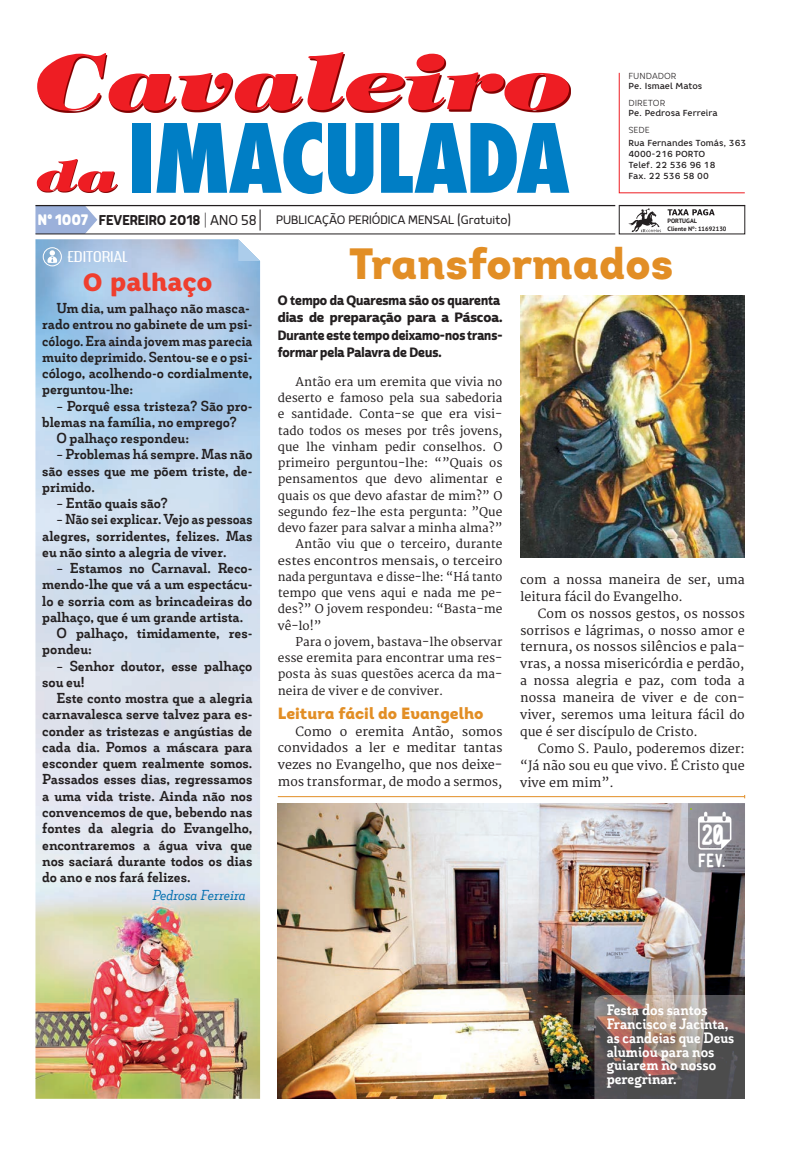
<style>
.page{position:relative;width:798px;height:1152px;background:#fff}
.page>*{position:absolute;margin:0;border:0;box-sizing:border-box;transform-origin:0 0}
.t1{font:800 condensed 92.5px "Futura";letter-spacing:-.02em;color:#007ec5;scale:.96 1}
.t2{font:italic 800 76.25px "Tiffany";color:#ee1d23;scale:1.25 1}
.t3{font:43.75px "Intro Black Alt";color:#e28e25}
.t4{font:italic 800 42.5px "Tiffany";color:#ee1d23;scale:1.31 1}
.t5{font:700 25.12px "Mensch";color:#fff}
.t6{font:900 25px "Core Rhino 85";color:#ef3e2e}
.t7{font:700 17.5px "Mensch";color:#fff}
.t8{font:16.25px "Intro Black Alt";color:#e28e25}
.t9{font:15px/13.8px "Grn D Con Bol";color:#fff}
.t10{font:300 15px "Mairy";color:#231f20}
.t11{font:900 13.75px/16.2px "Decour Soft";color:#231f20}
.t12{font:900 13.75px/16.2px "Decour Soft";color:#231f20;text-align:justify;scale:.96 1}
.t13{font:italic 13.75px "Decour Soft";color:#006eaf}
.t14{font:300 13.75px "Triump";color:#fff}
.t15{font:13.12px/17.5px "Cabrito Sans Con Ex B";color:#231f20}
.t16{font:12.5px/16.9px "Merriweather";color:#231f20;text-align:justify}
.t17{font:11.88px "Merriweather";color:#231f20}
.t18{font:11.88px "Merriweather";color:#231f20;scale:.96 1}
.t19{font:11.88px "Merriweather";color:#231f20;scale:1.08 1}
.t20{font:500 8.75px/11.2px "Core Rhino 55";color:#231f20}
.t21{font:300 8.75px "Core Rhino 35";color:#231f20}
.t22{font:700 6.25px/7.5px "PT Sans";color:#231f20}
.s1{font-weight:900;font-size:18.75px;color:#fff}
.s2{font-weight:700;font-size:17.5px}
.s3{font-weight:100;font-size:17.5px}
.s4{font-size:17.5px}
</style>
<div class="page">
<img style="left:278px;top:803px;width:466px;height:295px">
<svg style="left:594px;top:995px;width:166px;height:120px"></svg>
<img style="left:35px;top:239px;width:225px;height:859px">
<svg style="left:35px;top:206px;width:62px;height:27px;background:#a3b6dc"></svg>
<hr style="left:35px;top:205px;width:580px;height:1px;background:#231f20">
<hr style="left:35px;top:233px;width:580px;height:1px;background:#231f20">
<hr style="left:278px;top:796px;width:466px;height:1px;background:#e28e25">
<svg style="left:37px;top:160px;width:81px;height:33px"></svg>
<svg style="left:628px;top:208px;width:32px;height:24px"></svg>
<svg style="left:667px;top:209px;width:47px;height:6px"></svg>
<svg style="left:260px;top:209px;width:1px;height:21px"></svg>
<svg style="left:47px;top:250px;width:10px;height:13px"></svg>
<div style="left:43px;top:247px;width:19px;height:19px;border:1px solid #fff;border-radius:50%"></div>
<svg style="left:238px;top:239px;width:22px;height:22px"></svg>
<div style="left:618px;top:205px;width:126px;height:29px;border:1px solid #231f20"></div>
<svg style="left:618px;top:72px;width:127px;height:121px"></svg>
<svg style="left:38px;top:54px;width:532px;height:58px"></svg>
<svg style="left:687px;top:795px;width:58px;height:77px;background:#a19ea4"></svg>
<img style="left:520px;top:295px;width:224px;height:262px">
<h2 class="t2" style="left:32px;top:32px;width:432px">Cavaleiro</h2>
<h3 class="t4" style="left:35px;top:148px;width:64px">da</h3>
<h1 class="t1" style="left:128px;top:95px;width:462px">IMACULADA</h1>
<p class="t10" style="left:38px;top:211px;width:474px"><span class="s1">Nº1007</span> <span class="s2">FEVEREIRO 2018</span> <span class="s3">|</span> <span class="s4">ANO 58</span> publicação periódica mensal (Gratuito)</p>
<p class="t21" style="left:628px;top:71px;width:50px">FUNDADOR</p>
<p class="t20" style="left:628px;top:80px;width:75px">Pe. Ismael Matos</p>
<p class="t21" style="left:628px;top:98px;width:38px">DIRETOR</p>
<p class="t20" style="left:628px;top:108px;width:91px">Pe. Pedrosa Ferreira</p>
<p class="t21" style="left:628px;top:125px;width:23px">SEDE</p>
<p class="t20" style="left:628px;top:137px;width:119px">Rua Fernandes Tomás, 363<br>4000-216 PORTO<br>Telef. 22 536 96 18<br>Fax. 22 536 58 00</p>
<p class="t22" style="left:667px;top:217px;width:60px">PORTUGAL<br>Cliente Nº: 11692130</p>
<p class="t14" style="left:67px;top:247px;width:62px">EDITORIAL</p>
<h3 class="t6" style="left:83px;top:266px;width:131px">O palhaço</h3>
<p class="t11" style="left:42px;top:300px;width:212px;text-indent:14px">Um dia, um palhaço não masca&shy;rado entrou no gabinete de um psi&shy;cólogo. Era ainda jovem mas parecia muito deprimido. Sentou-se e o psi&shy;cólogo, acolhendo-o cordialmente, perguntou-lhe:</p>
<p class="t11" style="left:56px;top:397px;width:197px">– Porquê essa tristeza? São pro-</p>
<p class="t11" style="left:42px;top:413px;width:196px">blemas na família, no emprego?</p>
<p class="t11" style="left:56px;top:430px;width:134px">O palhaço respondeu:</p>
<p class="t11" style="left:42px;top:446px;width:212px;text-align:justify;text-indent:14px">– Problemas há sempre. Mas não são esses que me põem triste, de&shy;primido.</p>
<p class="t11" style="left:56px;top:495px;width:113px">– Então quais são?</p>
<p class="t12" style="left:42px;top:511px;width:220px;text-indent:14px">– Não sei explicar. Vejo as pessoas alegres, sorridentes, felizes. Mas eu não sinto a alegria de viver.</p>
<p class="t11" style="left:56px;top:560px;width:197px">– Estamos no Carnaval. Reco-</p>
<p class="t11" style="left:42px;top:576px;width:212px">mendo-lhe que vá a um espectácu-</p>
<p class="t11" style="left:42px;top:592px;width:212px">lo e sorria com as brincadeiras do</p>
<p class="t11" style="left:42px;top:608px;width:202px">palhaço, que é um grande artista.</p>
<p class="t11" style="left:56px;top:625px;width:197px">O palhaço, timidamente, res-</p>
<p class="t11" style="left:42px;top:641px;width:51px">pondeu:</p>
<p class="t11" style="left:42px;top:657px;width:212px;text-indent:14px">– Senhor doutor, esse palhaço sou eu!</p>
<p class="t11" style="left:42px;top:690px;width:212px;text-align:justify;text-indent:14px">Este conto mostra que a alegria carnavalesca serve talvez para es&shy;conder as tristezas e angústias de cada dia. Pomos a máscara para esconder quem realmente somos.<br>Passados esses dias, regressamos a uma vida triste. Ainda não nos convencemos de que, bebendo nas fontes da alegria do Evangelho, encontraremos a água viva que nos saciará durante todos os dias do ano e nos fará felizes.</p>
<p class="t13" style="left:152px;top:886px;width:95px">Pedrosa Ferreira</p>
<h3 class="t3" style="left:349px;top:235px;width:325px">Transformados</h3>
<p class="t15" style="left:278px;top:291px;width:226px">O tempo da Quaresma são os quarenta dias de preparação para a Páscoa.<br>Durante este tempo deixamo-nos trans&shy;formar pela Palavra de Deus.</p>
<p class="t17" style="left:295px;top:375px;width:208px">Antão era um eremita que vivia no</p>
<p class="t17" style="left:278px;top:391px;width:226px">deserto e famoso pela sua sabedoria</p>
<p class="t17" style="left:278px;top:407px;width:226px">e santidade. Conta-se que era visi-</p>
<p class="t17" style="left:278px;top:423px;width:226px">tado todos os meses por três jovens,</p>
<p class="t17" style="left:278px;top:440px;width:226px">que lhe vinham pedir conselhos. O</p>
<p class="t17" style="left:278px;top:456px;width:226px">primeiro perguntou-lhe: “”Quais os</p>
<p class="t17" style="left:278px;top:472px;width:226px">pensamentos que devo alimentar e</p>
<p class="t17" style="left:278px;top:488px;width:226px">quais os que devo afastar de mim?” O</p>
<p class="t17" style="left:278px;top:505px;width:226px">segundo fez-lhe esta pergunta: ”Que</p>
<p class="t17" style="left:278px;top:521px;width:226px">devo fazer para salvar a minha alma?”</p>
<p class="t17" style="left:295px;top:537px;width:208px">Antão viu que o terceiro, durante</p>
<p class="t19" style="left:278px;top:553px;width:209px">estes encontros mensais, o terceiro</p>
<p class="t18" style="left:278px;top:570px;width:235px">nada perguntava e disse-lhe: “Há tanto</p>
<p class="t17" style="left:278px;top:586px;width:226px">tempo que vens aqui e nada me pe-</p>
<p class="t17" style="left:278px;top:602px;width:226px">des?” O jovem respondeu: “Basta-me</p>
<p class="t17" style="left:278px;top:618px;width:45px">vê-lo!”</p>
<p class="t17" style="left:295px;top:635px;width:208px">Para o jovem, bastava-lhe observar</p>
<p class="t17" style="left:278px;top:651px;width:226px">esse eremita para encontrar uma res-</p>
<p class="t17" style="left:278px;top:667px;width:226px">posta às suas questões acerca da ma-</p>
<p class="t17" style="left:278px;top:684px;width:167px">neira de viver e de conviver.</p>
<p class="t8" style="left:278px;top:702px;width:207px">Leitura fácil do Evangelho</p>
<p class="t16" style="left:278px;top:723px;width:226px;text-indent:18px">Como o eremita Antão, somos convidados a ler e meditar tantas vezes no Evangelho, que nos deixe&shy;mos transformar, de modo a sermos,</p>
<p class="t16" style="left:520px;top:571px;width:226px">com a nossa maneira de ser, uma leitura fácil do Evangelho.</p>
<p class="t16" style="left:520px;top:605px;width:226px;text-indent:18px">Com os nossos gestos, os nossos sorrisos e lágrimas, o nosso amor e ternura, os nossos silêncios e pala&shy;vras, a nossa misericórdia e perdão, a nossa alegria e paz, com toda a nossa maneira de viver e de con&shy;viver, seremos uma leitura fácil do que é ser discípulo de Cristo.</p>
<p class="t16" style="left:520px;top:740px;width:226px;text-indent:18px">Como S. Paulo, poderemos dizer: “Já não sou eu que vivo. É Cristo que vive em mim”.</p>
<h3 class="t5" style="left:701px;top:823px;width:23px">20</h3>
<p class="t7" style="left:697px;top:852px;width:28px">FEV.</p>
<p class="t9" style="left:606px;top:1004px;width:129px">Festa dos santos<br>Francisco e Jacinta, as candeias que Deus alumiou para nos guiarem no nosso peregrinar.</p>
</div>
